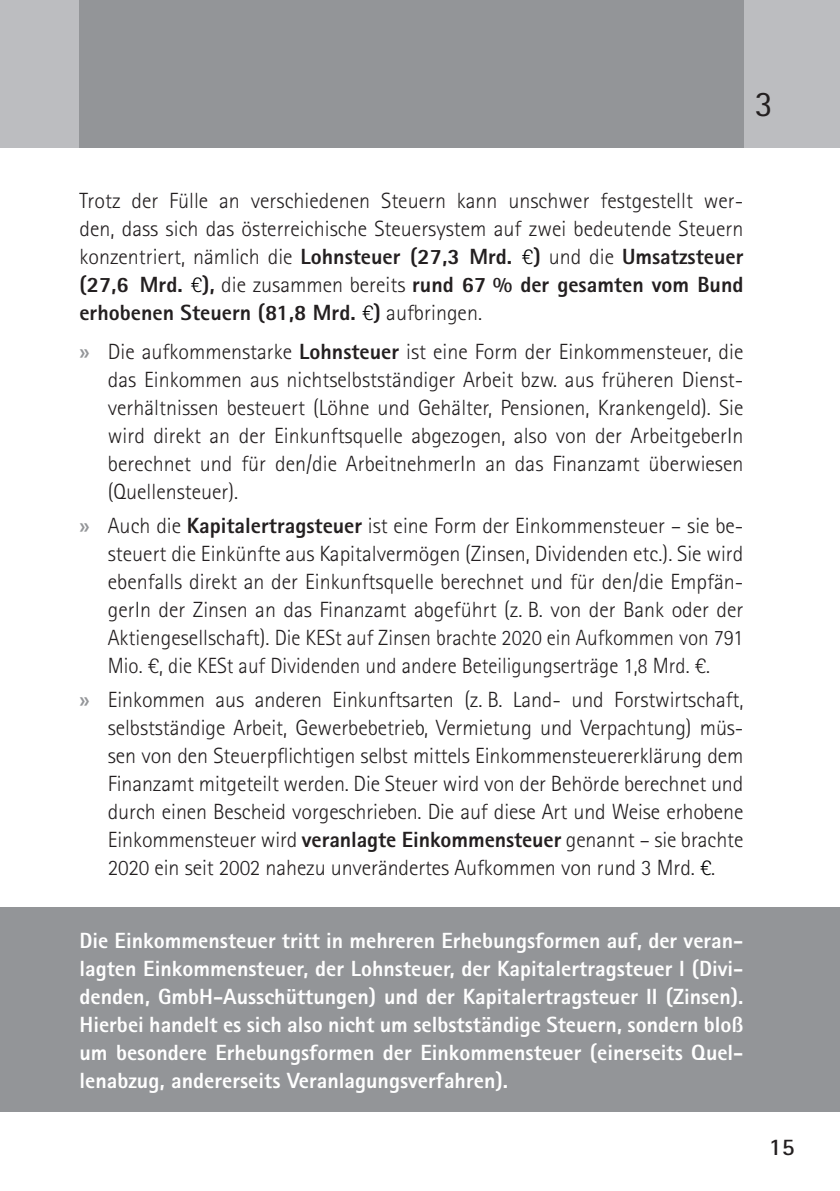
<style>
.page{position:relative;width:840px;height:1191px;background:#fff}
.page>*{position:absolute;margin:0;border:0;box-sizing:border-box;transform-origin:0 0}
.t1{font:36px "Rotis Sans Serif Std";color:#231f20}
.t2{font:700 24px "Rotis Sans Serif Std";color:#231f20}
.fließtext_aufzählung{font:300 22px/28px "Rotis Sans Serif Std";color:#231f20;text-align:justify}
.fließtext_weiß_xbold{font:800 22px/28px "Rotis Sans Serif Std";color:#fff;text-align:justify}
.fließtext{font:300 22px/28px "Rotis Sans Serif Std";color:#231f20;text-align:justify}
.s1{font-weight:800}
.s2{color:#000}
.s3{font-family:"Myriad Pro";font-weight:700;color:#939598}
</style>
<div class="page">
<div style="left:0;top:0;width:839px;height:147px;background:#bcbdc0"></div>
<div style="left:79px;top:0;width:664px;height:147px;background:#939598"></div>
<div style="left:0;top:907px;width:839px;height:204px;background:#939598"></div>
<h1 class="t1" style="left:754px;top:83px;width:19px">3</h1>
<p class="fließtext" style="left:79px;top:187px;width:665px">Trotz der Fülle an verschiedenen Steuern kann unschwer festgestellt wer&shy;den, dass sich das österreichische Steuersystem auf zwei bedeutende Steuern konzentriert, nämlich die <span class="s1">Lohnsteuer (27,3 Mrd.</span> <span class="s2">€</span><span class="s1">)</span> und die <span class="s1">Umsatzsteuer (27,6 Mrd.</span> <span class="s2">€</span><span class="s1">),</span> die zusammen bereits <span class="s1">rund 67 % der gesamten vom Bund erhobenen Steuern (81,8 Mrd.</span> <span class="s2">€</span><span class="s1">)</span> aufbringen.</p>
<p class="fließtext_aufzählung" style="left:108px;top:338px;width:637px;text-indent:-28px"><span class="s3">»</span> Die aufkommenstarke <span class="s1">Lohnsteuer</span> ist eine Form der Einkommensteuer, die das Einkommen aus nichtselbstständiger Arbeit bzw. aus früheren Dienst&shy;verhältnissen besteuert (Löhne und Gehälter, Pensionen, Krankengeld). Sie wird direkt an der Einkunftsquelle abgezogen, also von der ArbeitgeberIn berechnet und für den/die ArbeitnehmerIn an das Finanzamt überwiesen (Quellensteuer).</p>
<p class="fließtext_aufzählung" style="left:108px;top:512px;width:636px;text-indent:-28px"><span class="s3">»</span> Auch die <span class="s1">Kapitalertragsteuer</span> ist eine Form der Einkommensteuer – sie be&shy;steuert die Einkünfte aus Kapitalvermögen (Zinsen, Dividenden etc.). Sie wird ebenfalls direkt an der Einkunftsquelle berechnet und für den/die Empfän&shy;gerIn der Zinsen an das Finanzamt abgeführt (z. B. von der Bank oder der Aktiengesellschaft). Die KESt auf Zinsen brachte 2020 ein Aufkommen von 791<br>Mio. €, die KESt auf Dividenden und andere Beteiligungserträge 1,8 Mrd. €.</p>
<p class="fließtext_aufzählung" style="left:108px;top:685px;width:637px;text-indent:-28px"><span class="s3">»</span> Einkommen aus anderen Einkunftsarten (z. B. Land- und Forstwirtschaft, selbstständige Arbeit, Gewerbebetrieb, Vermietung und Verpachtung) müs&shy;sen von den Steuerpflichtigen selbst mittels Einkommensteuererklärung dem Finanzamt mitgeteilt werden. Die Steuer wird von der Behörde berechnet und durch einen Bescheid vorgeschrieben. Die auf diese Art und Weise erhobene Einkommensteuer wird <span class="s1">veranlagte Einkommensteuer</span> genannt – sie brachte 2020 ein seit 2002 nahezu unverändertes Aufkommen von rund 3 Mrd. <span class="s2">€</span>.</p>
<p class="fließtext_weiß_xbold" style="left:79px;top:926px;width:665px">Die Einkommensteuer tritt in mehreren Erhebungsformen auf, der veran&shy;lagten Einkommensteuer, der Lohnsteuer, der Kapitalertragsteuer I (Divi&shy;denden, GmbH-Ausschüttungen) und der Kapitalertragsteuer II (Zinsen).<br>Hierbei handelt es sich also nicht um selbstständige Steuern, sondern bloß um besondere Erhebungsformen der Einkommensteuer (einerseits Quel&shy;lenabzug, andererseits Veranlagungsverfahren).</p>
<p class="t2" style="left:768px;top:1131px;width:27px">15</p>
</div>
